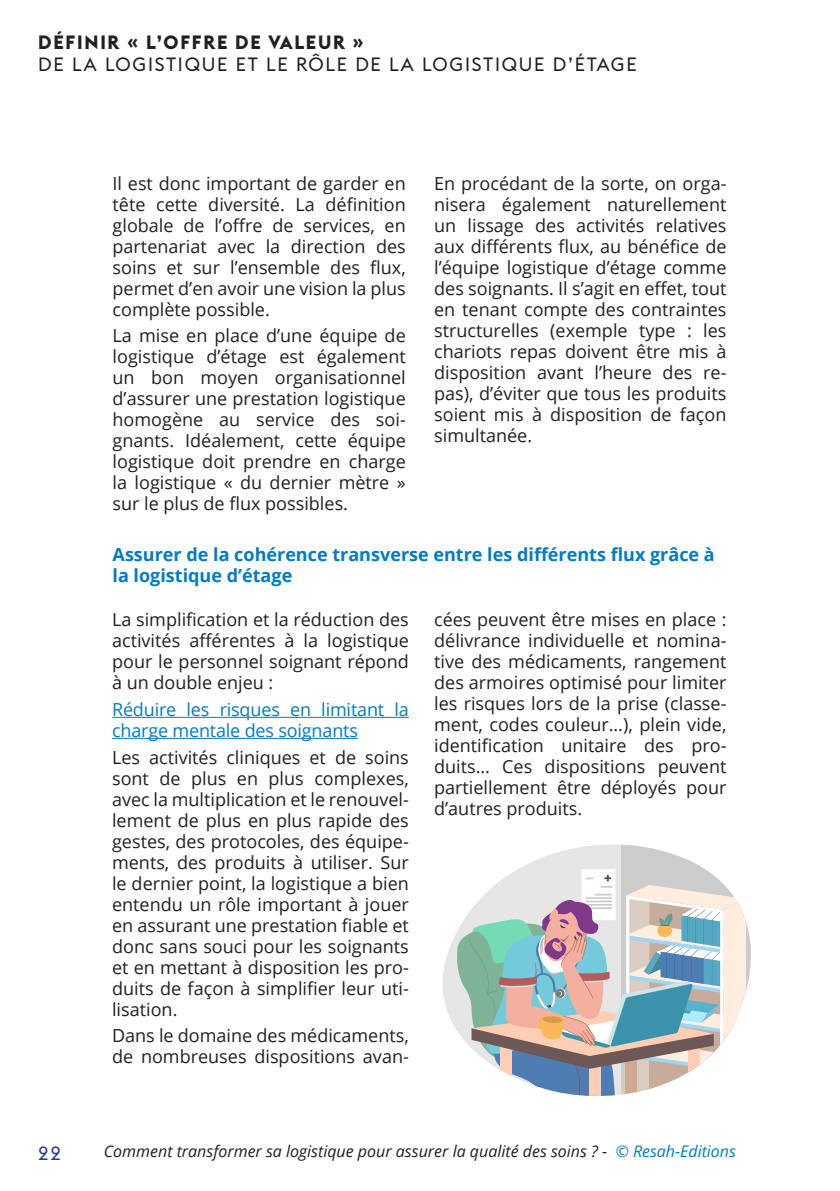
<style>
.page{position:relative;width:840px;height:1191px;background:#fff}
.page>*{position:absolute;margin:0;border:0;box-sizing:border-box;transform-origin:0 0}
.t1{font:19px/22px "Euclid Flex";letter-spacing:.09em;color:#231f20}
.t2{font:19px "Euclid Flex";color:#283890}
.t3{font:18px/21px "Open Sans";color:#231f20;text-align:justify}
.t4{font:700 18px/21px "Open Sans";color:#007cc4}
.t5{font:18px/21px "Open Sans";letter-spacing:-.01em;color:#007cc4}
.t6{font:italic 16px "Open Sans";color:#231f20}
.s1{font-weight:700}
.s2{color:#007cc4}
</style>
<div class="page">
<hr style="left:112px;top:717px;width:296px;height:1px;background:#007cc4">
<hr style="left:112px;top:738px;width:246px;height:1px;background:#007cc4">
<svg style="left:442px;top:844px;width:179px;height:183px"></svg>
<svg style="left:621px;top:844px;width:130px;height:150px"></svg>
<div style="left:581px;top:869px;width:34px;height:51px;background:#fff"></div>
<svg style="left:455px;top:875px;width:290px;height:221px"></svg>
<p class="t1" style="left:38px;top:32px;width:599px"><span class="s1">DÉFINIR « L’OFFRE DE VALEUR »<br></span>DE LA LOGISTIQUE ET LE RÔLE DE LA LOGISTIQUE D’ÉTAGE</p>
<p class="t3" style="left:112px;top:172px;width:294px">Il est donc important de garder en tête cette diversité. La définition globale de l’offre de services, en partenariat avec la direction des soins et sur l’ensemble des flux, permet d’en avoir une vision la plus complète possible.</p>
<p class="t3" style="left:112px;top:325px;width:294px">La mise en place d’une équipe de logistique d’étage est également un bon moyen organisationnel d’assurer une prestation logistique homogène au service des soi&shy;gnants. Idéalement, cette équipe logistique doit prendre en charge la logistique « du dernier mètre » sur le plus de flux possibles.</p>
<p class="t3" style="left:434px;top:172px;width:293px">En procédant de la sorte, on orga&shy;nisera également naturellement un lissage des activités relatives aux différents flux, au bénéfice de l’équipe logistique d’étage comme des soignants. Il s’agit en effet, tout en tenant compte des contraintes structurelles (exemple type : les chariots repas doivent être mis à disposition avant l’heure des re&shy;pas), d’éviter que tous les produits soient mis à disposition de façon simultanée.</p>
<p class="t4" style="left:112px;top:543px;width:603px">Assurer de la cohérence transverse entre les différents flux grâce à la logistique d’étage</p>
<p class="t3" style="left:112px;top:609px;width:298px">La simplification et la réduction des activités afférentes à la logistique pour le personnel soignant répond à un double enjeu :</p>
<p class="t5" style="left:112px;top:698px;width:298px">Réduire les risques en limitant la charge mentale des soignants</p>
<p class="t3" style="left:112px;top:746px;width:298px">Les activités cliniques et de soins sont de plus en plus complexes, avec la multiplication et le renouvel&shy;lement de plus en plus rapide des gestes, des protocoles, des équipe&shy;ments, des produits à utiliser. Sur le dernier point, la logistique a bien entendu un rôle important à jouer en assurant une prestation fiable et donc sans souci pour les soignants et en mettant à disposition les pro&shy;duits de façon à simplifier leur uti&shy;lisation.</p>
<p class="t3" style="left:112px;top:1025px;width:298px">Dans le domaine des médicaments, de nombreuses dispositions avan-</p>
<p class="t3" style="left:434px;top:609px;width:293px">cées peuvent être mises en place : délivrance individuelle et nomina&shy;tive des médicaments, rangement des armoires optimisé pour limiter les risques lors de la prise (classe&shy;ment, codes couleur…), plein vide, identification unitaire des pro&shy;duits… Ces dispositions peuvent partiellement être déployés pour d’autres produits.</p>
<p class="t2" style="left:38px;top:1141px;width:24px">22</p>
<p class="t6" style="left:104px;top:1140px;width:633px">Comment transformer sa logistique pour assurer la qualité des soins ? - <span class="s2">© Resah-Editions</span></p>
</div>
